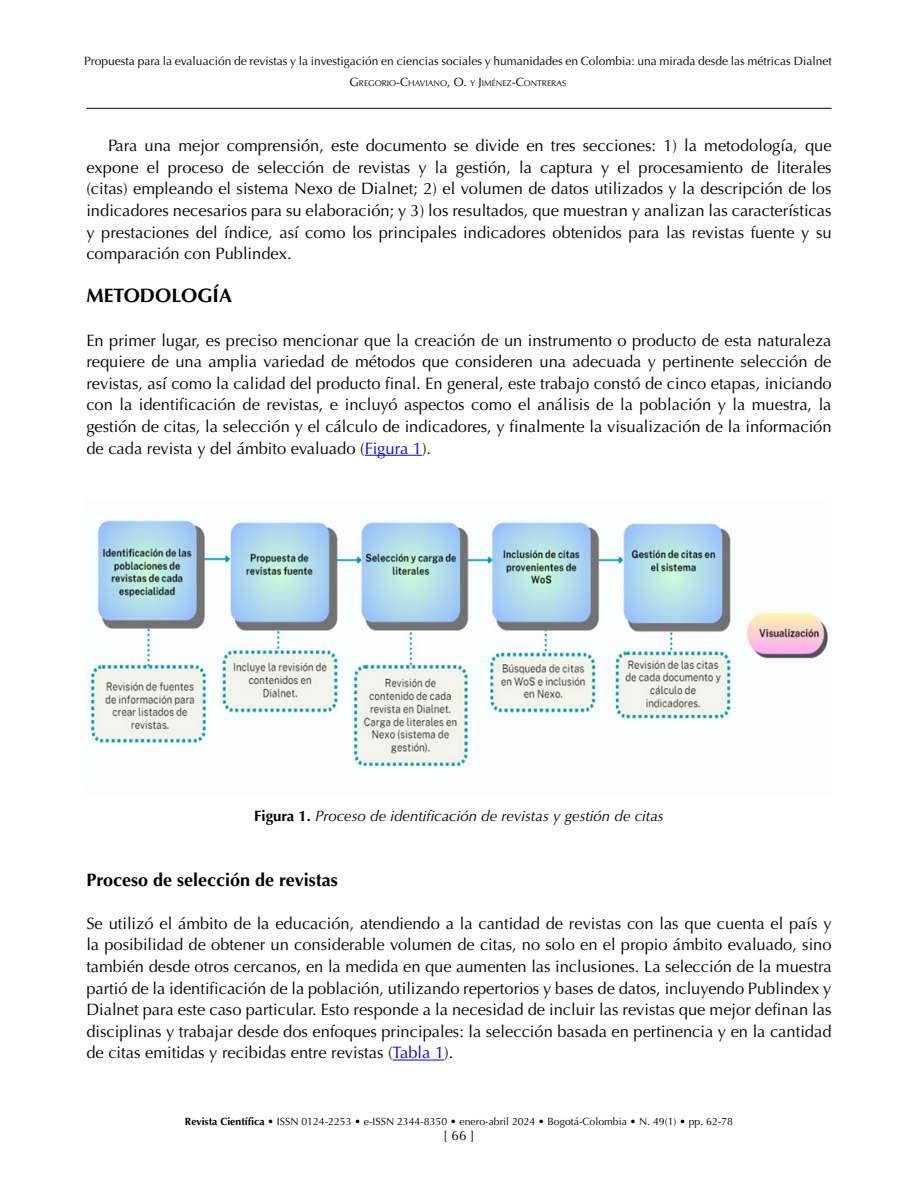
<style>
.page{position:relative;width:918px;height:1188px;background:#fff}
.page>*{position:absolute;margin:0;border:0;box-sizing:border-box;transform-origin:0 0}
.t1{font:700 19.5px "Optima LT Std";color:#000}
.t2{font:700 18px "Optima LT Std";color:#000}
.t3{font:16.5px/21.6px "Optima LT Std";color:#000;text-align:justify}
.t4{font:italic 15px "Optima LT Std";color:#000}
.t5{font:13.5px "Optima LT Std";color:#000}
.t6{font:12px "Optima LT Std";color:#000}
.t7{font:10.5px "Optima LT Std";color:#000}
.t8{font:8.4px "Optima LT Std";color:#000}
.s1{font-size:12px}
.s2{color:#00f}
.s3{font-weight:700;font-style:normal}
.s4{font-weight:700}
</style>
<div class="page">
<hr style="left:86px;top:108px;width:746px;height:1px;background:#000">
<hr style="left:365px;top:455px;width:57px;height:1px;background:#00f">
<hr style="left:393px;top:1060px;width:51px;height:1px;background:#00f">
<img style="left:89px;top:519px;width:739px;height:252px">
<p class="t6" style="left:84px;top:54px;width:749px">Propuesta para la evaluación de revistas y la investigación en ciencias sociales y humanidades en Colombia: una mirada desde las métricas Dialnet</p>
<p class="t8" style="left:350px;top:79px;width:218px"><span class="s1">G</span>REGORIO<span class="s1">-C</span>HAVIANO<span class="s1">, O.</span> Y <span class="s1">J</span>IMÉNEZ<span class="s1">-C</span>ONTRERAS</p>
<p class="t3" style="left:86px;top:135px;width:747px;text-indent:22px">Para una mejor comprensión, este documento se divide en tres secciones: 1) la metodología, que expone el proceso de selección de revistas y la gestión, la captura y el procesamiento de literales (citas) empleando el sistema Nexo de Dialnet; 2) el volumen de datos utilizados y la descripción de los indicadores necesarios para su elaboración; y 3) los resultados, que muestran y analizan las características y prestaciones del índice, así como los principales indicadores obtenidos para las revistas fuente y su comparación con Publindex.</p>
<p class="t1" style="left:86px;top:284px;width:147px">METODOLOGÍA</p>
<p class="t3" style="left:86px;top:329px;width:747px">En primer lugar, es preciso mencionar que la creación de un instrumento o producto de esta naturaleza requiere de una amplia variedad de métodos que consideren una adecuada y pertinente selección de revistas, así como la calidad del producto final. En general, este trabajo constó de cinco etapas, iniciando con la identificación de revistas, e incluyó aspectos como el análisis de la población y la muestra, la gestión de citas, la selección y el cálculo de indicadores, y finalmente la visualización de la información de cada revista y del ámbito evaluado (<span class="s2">Figura 1</span>).</p>
<p class="t4" style="left:254px;top:807px;width:411px"><span class="s3">Figura 1.</span> Proceso de identificación de revistas y gestión de citas</p>
<p class="t2" style="left:86px;top:869px;width:253px">Proceso de selección de revistas</p>
<p class="t3" style="left:86px;top:913px;width:747px">Se utilizó el ámbito de la educación, atendiendo a la cantidad de revistas con las que cuenta el país y la posibilidad de obtener un considerable volumen de citas, no solo en el propio ámbito evaluado, sino también desde otros cercanos, en la medida en que aumenten las inclusiones. La selección de la muestra partió de la identificación de la población, utilizando repertorios y bases de datos, incluyendo Publindex y Dialnet para este caso particular. Esto responde a la necesidad de incluir las revistas que mejor definan las disciplinas y trabajar desde dos enfoques principales: la selección basada en pertinencia y en la cantidad de citas emitidas y recibidas entre revistas (<span class="s2">Tabla 1</span>).</p>
<p class="t7" style="left:185px;top:1115px;width:550px"><span class="s4">Revista Científica</span> • ISSN 0124-2253 • e-ISSN 2344-8350 • enero-abril 2024 • Bogotá-Colombia • N. 49(1) • pp. 62-78</p>
<p class="t5" style="left:443px;top:1127px;width:33px">[ 66 ]</p>
</div>
